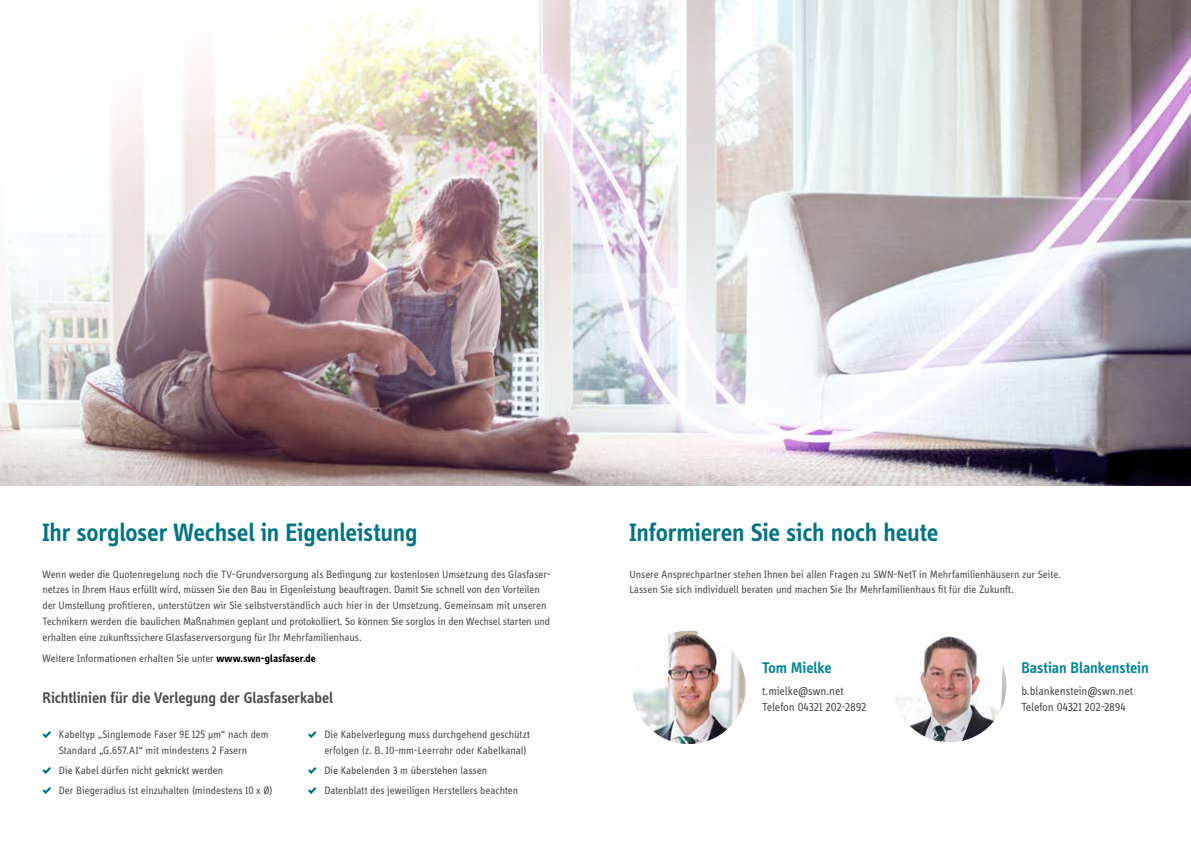
<style>
.page{position:relative;width:1191px;height:842px;background:#fff}
.page>*{position:absolute;margin:0;border:0;box-sizing:border-box;transform-origin:0 0}
.t1{font:600 26px "Info Display OT";letter-spacing:-.005em;color:#007482}
.t2{font:600 16px "Info Display OT";letter-spacing:-.005em;color:#4d4d4c}
.t3{font:600 16px "Info Display OT";letter-spacing:-.005em;color:#008593}
.t4{font:12px/16px "Info Display OT";letter-spacing:-.01em;color:#4a4a49}
.t5{font:11px/15.8px "Info Display OT";letter-spacing:-.005em;color:#4a4a49}
.s1{font-weight:700;color:#000}
</style>
<div class="page">
<img style="left:0;top:0;width:1191px;height:486px">
<img style="left:632px;top:631px;width:113px;height:113px;border-radius:57px">
<img style="left:893px;top:629px;width:113px;height:113px;border-radius:57px">
<svg style="left:43px;top:731px;width:8px;height:7px"></svg>
<svg style="left:43px;top:767px;width:8px;height:7px"></svg>
<svg style="left:43px;top:787px;width:8px;height:7px"></svg>
<svg style="left:308px;top:731px;width:8px;height:7px"></svg>
<svg style="left:308px;top:767px;width:8px;height:7px"></svg>
<svg style="left:308px;top:787px;width:8px;height:7px"></svg>
<h1 class="t1" style="left:43px;top:517px;width:377px">Ihr sorgloser Wechsel in Eigenleistung</h1>
<h1 class="t1" style="left:629px;top:517px;width:310px">Informieren Sie sich noch heute</h1>
<p class="t5" style="left:43px;top:566px;width:510px">Wenn weder die Quotenregelung noch die TV-Grundversorgung als Bedingung zur kostenlosen Umsetzung des Glasfaser&shy;netzes in Ihrem Haus erfüllt wird, müssen Sie den Bau in Eigenleistung beauftragen. Damit Sie schnell von den Vorteilen der Umstellung profitieren, unterstützen wir Sie selbstverständlich auch hier in der Umsetzung. Gemeinsam mit unseren Technikern werden die baulichen Maßnahmen geplant und protokolliert. So können Sie sorglos in den Wechsel starten und erhalten eine zukunftssichere Glasfaserversorgung für Ihr Mehrfamilienhaus.</p>
<p class="t5" style="left:43px;top:650px;width:275px">Weitere Informationen erhalten Sie unter <span class="s1">www.swn-glasfaser.de</span></p>
<p class="t5" style="left:629px;top:566px;width:433px">Unsere Ansprechpartner stehen Ihnen bei allen Fragen zu SWN-NetT in Mehrfamilienhäusern zur Seite.<br>Lassen Sie sich individuell beraten und machen Sie Ihr Mehrfamilienhaus fit für die Zukunft.</p>
<h2 class="t3" style="left:762px;top:658px;width:71px">Tom Mielke</h2>
<p class="t4" style="left:762px;top:682px;width:106px">t.mielke@swn.net<br>Telefon 04321 202-2892</p>
<h2 class="t3" style="left:1021px;top:658px;width:129px">Bastian Blankenstein</h2>
<p class="t4" style="left:1021px;top:682px;width:113px">b.blankenstein@swn.net<br>Telefon 04321 202-2894</p>
<h2 class="t2" style="left:43px;top:688px;width:292px">Richtlinien für die Verlegung der Glasfaserkabel</h2>
<p class="t5" style="left:59px;top:726px;width:211px">Kabeltyp „Singlemode Faser 9E 125 µm“ nach dem<br>Standard „G.657.A1“ mit mindestens 2 Fasern</p>
<p class="t5" style="left:59px;top:760px;width:215px;line-height:20px">Die Kabel dürfen nicht geknickt werden<br>Der Biegeradius ist einzuhalten (mindestens 10 x Ø)</p>
<p class="t5" style="left:324px;top:726px;width:207px">Die Kabelverlegung muss durchgehend geschützt erfolgen (z. B. 10-mm-Leerrohr oder Kabelkanal)</p>
<p class="t5" style="left:324px;top:760px;width:195px;line-height:20px">Die Kabelenden 3 m überstehen lassen<br>Datenblatt des jeweiligen Herstellers beachten</p>
</div>
